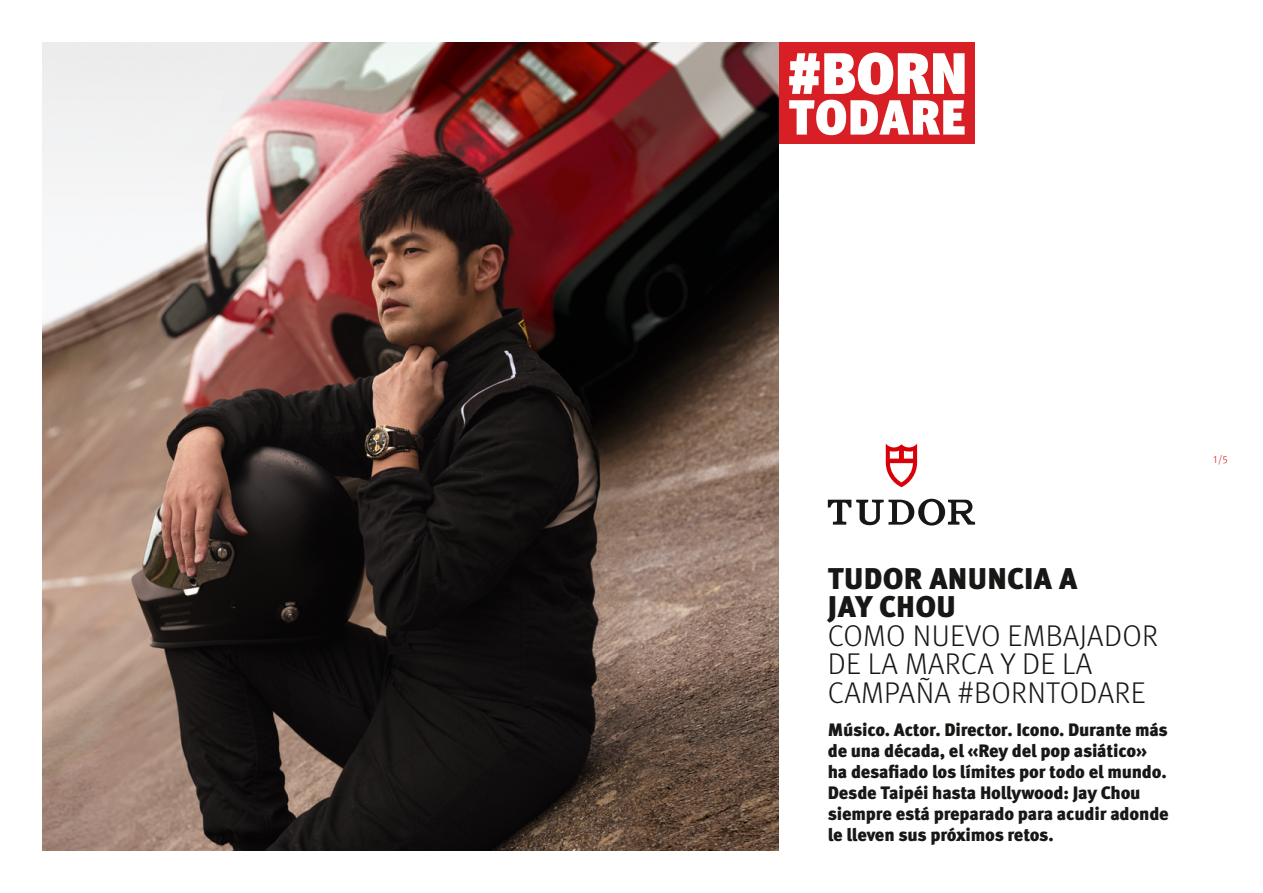
<style>
.page{position:relative;width:1263px;height:893px;background:#fff}
.page>*{position:absolute;margin:0;border:0;box-sizing:border-box;transform-origin:0 0}
.t1{font:300 30px/28.5px "Meta Pro";letter-spacing:.01em;color:#181716}
.t2{font:900 30px/28.5px "Meta Pro";letter-spacing:.01em;color:#181716}
.t3{font:900 18px/21px "Meta Pro";letter-spacing:-.01em;color:#181716}
.t4{font:300 10.5px "Meta Pro";color:#da0009}
</style>
<div class="page">
<svg style="left:886px;top:443px;width:31px;height:44px"></svg>
<svg style="left:828px;top:499px;width:147px;height:27px"></svg>
<div style="left:779px;top:43px;width:196px;height:101px;background:#d91f26"></div>
<svg style="left:789px;top:53px;width:175px;height:82px"></svg>
<img style="left:43px;top:43px;width:736px;height:807px">
<h1 class="t2" style="left:828px;top:562px;width:251px">TUDOR ANUNCIA A<br>JAY CHOU</h1>
<h1 class="t1" style="left:828px;top:619px;width:332px">COMO NUEVO EMBAJADOR<br>DE LA MARCA Y DE LA<br>CAMPAÑA #BORNTODARE</h1>
<p class="t3" style="left:828px;top:718px;width:342px">Músico. Actor. Director. Icono. Durante más de una década, el «Rey del pop asiático» ha desafiado los límites por todo el mundo.<br>Desde Taipéi hasta Hollywood: Jay Chou siempre está preparado para acudir adonde le lleven sus próximos retos.</p>
<p class="t4" style="left:1213px;top:451px;width:16px">1/5</p>
</div>
